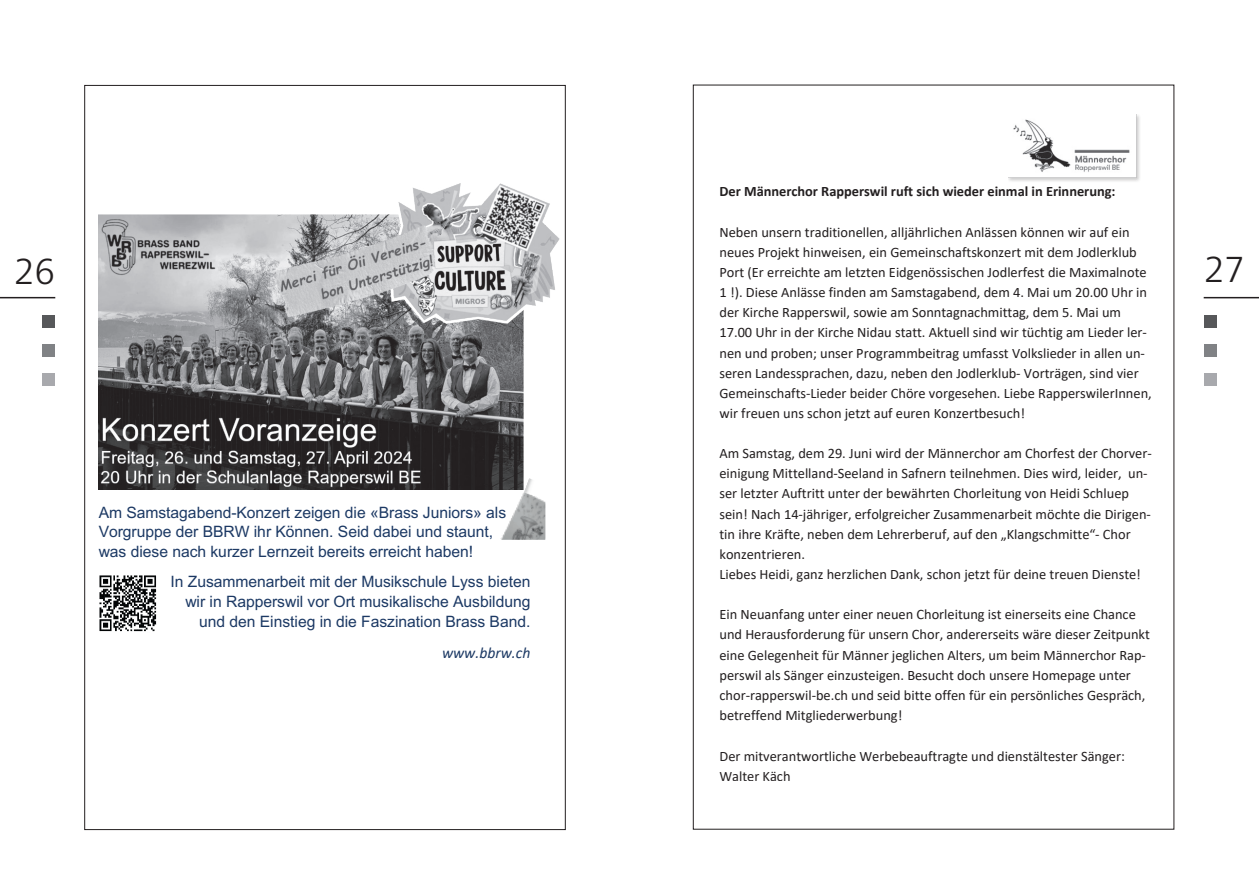
<style>
.page{position:relative;width:1259px;height:893px;background:#fff}
.page>*{position:absolute;margin:0;border:0;box-sizing:border-box;transform-origin:0 0}
.t1{font:300 36px "Frutiger Neue LT";color:#231f20}
.t2{font:15.75px/19.6px "Arial";letter-spacing:-.005em;color:#1c3964}
.t3{font:italic 15.75px "Calibri";letter-spacing:-.005em;color:#1c3964}
.t4{font:14.4px/20.1px "Calibri";color:#231f20}
.t5{font:700 14.4px "Calibri";color:#231f20}
</style>
<div class="page">
<img style="left:1009px;top:114px;width:131px;height:67px">
<hr style="left:1203px;top:297px;width:56px;height:1px;background:#231f20">
<div style="left:1203px;top:315px;width:13px;height:12px;background:#57585a"></div>
<div style="left:1203px;top:344px;width:13px;height:12px;background:#808285"></div>
<div style="left:1203px;top:373px;width:13px;height:12px;background:#a8a9ad"></div>
<img style="left:99px;top:184px;width:461px;height:305px">
<img style="left:495px;top:468px;width:28px;height:14px">
<img style="left:470px;top:482px;width:48px;height:8px">
<img style="left:518px;top:476px;width:27px;height:14px">
<img style="left:500px;top:490px;width:45px;height:50px">
<img style="left:537px;top:506px;width:8px;height:34px">
<img style="left:99px;top:575px;width:58px;height:57px">
<hr style="left:0;top:297px;width:55px;height:1px;background:#231f20">
<div style="left:43px;top:315px;width:12px;height:12px;background:#57585a"></div>
<div style="left:43px;top:344px;width:12px;height:12px;background:#808285"></div>
<div style="left:43px;top:373px;width:12px;height:12px;background:#a8a9ad"></div>
<h1 class="t1" style="left:14px;top:250px;width:43px">26</h1>
<p class="t2" style="left:99px;top:502px;width:409px">Am Samstagabend-Konzert zeigen die «Brass Juniors» als<br>Vorgruppe der BBRW ihr Können. Seid dabei und staunt, was diese nach kurzer Lernzeit bereits erreicht haben!</p>
<p class="t2" style="left:171px;top:572px;width:361px;text-align:right">In Zusammenarbeit mit der Musikschule Lyss bieten wir in Rapperswil vor Ort musikalische Ausbildung und den Einstieg in die Faszination Brass Band.</p>
<p class="t3" style="left:442px;top:641px;width:90px">www.bbrw.ch</p>
<p class="t5" style="left:719px;top:181px;width:398px">Der Männerchor Rapperswil ruft sich wieder einmal in Erinnerung:</p>
<p class="t4" style="left:719px;top:221px;width:434px">Neben unsern traditionellen, alljährlichen Anlässen können wir auf ein neues Projekt hinweisen, ein Gemeinschaftskonzert mit dem Jodlerklub Port (Er erreichte am letzten Eidgenössischen Jodlerfest die Maximalnote 1 !). Diese Anlässe finden am Samstagabend, dem 4. Mai um 20.00 Uhr in der Kirche Rapperswil, sowie am Sonntagnachmittag, dem 5. Mai um 17.00 Uhr in der Kirche Nidau statt. Aktuell sind wir tüchtig am Lieder ler&shy;nen und proben; unser Programmbeitrag umfasst Volkslieder in allen un&shy;seren Landessprachen, dazu, neben den Jodlerklub- Vorträgen, sind vier Gemeinschafts-Lieder beider Chöre vorgesehen. Liebe RapperswilerInnen, wir freuen uns schon jetzt auf euren Konzertbesuch!</p>
<p class="t4" style="left:719px;top:443px;width:434px">Am Samstag, dem 29. Juni wird der Männerchor am Chorfest der Chorver&shy;einigung Mittelland-Seeland in Safnern teilnehmen. Dies wird, leider, un&shy;ser letzter Auftritt unter der bewährten Chorleitung von Heidi Schluep sein! Nach 14-jähriger, erfolgreicher Zusammenarbeit möchte die Dirigen&shy;tin ihre Kräfte, neben dem Lehrerberuf, auf den „Klangschmitte“- Chor konzentrieren.<br>Liebes Heidi, ganz herzlichen Dank, schon jetzt für deine treuen Dienste!</p>
<p class="t4" style="left:719px;top:604px;width:432px">Ein Neuanfang unter einer neuen Chorleitung ist einerseits eine Chance und Herausforderung für unsern Chor, andererseits wäre dieser Zeitpunkt eine Gelegenheit für Männer jeglichen Alters, um beim Männerchor Rap&shy;perswil als Sänger einzusteigen. Besucht doch unsere Homepage unter chor-rapperswil-be.ch und seid bitte offen für ein persönliches Gespräch, betreffend Mitgliederwerbung!</p>
<p class="t4" style="left:719px;top:745px;width:407px">Der mitverantwortliche Werbebeauftragte und dienstältester Sänger:<br>Walter Käch</p>
<h1 class="t1" style="left:1203px;top:248px;width:43px">27</h1>
</div>
